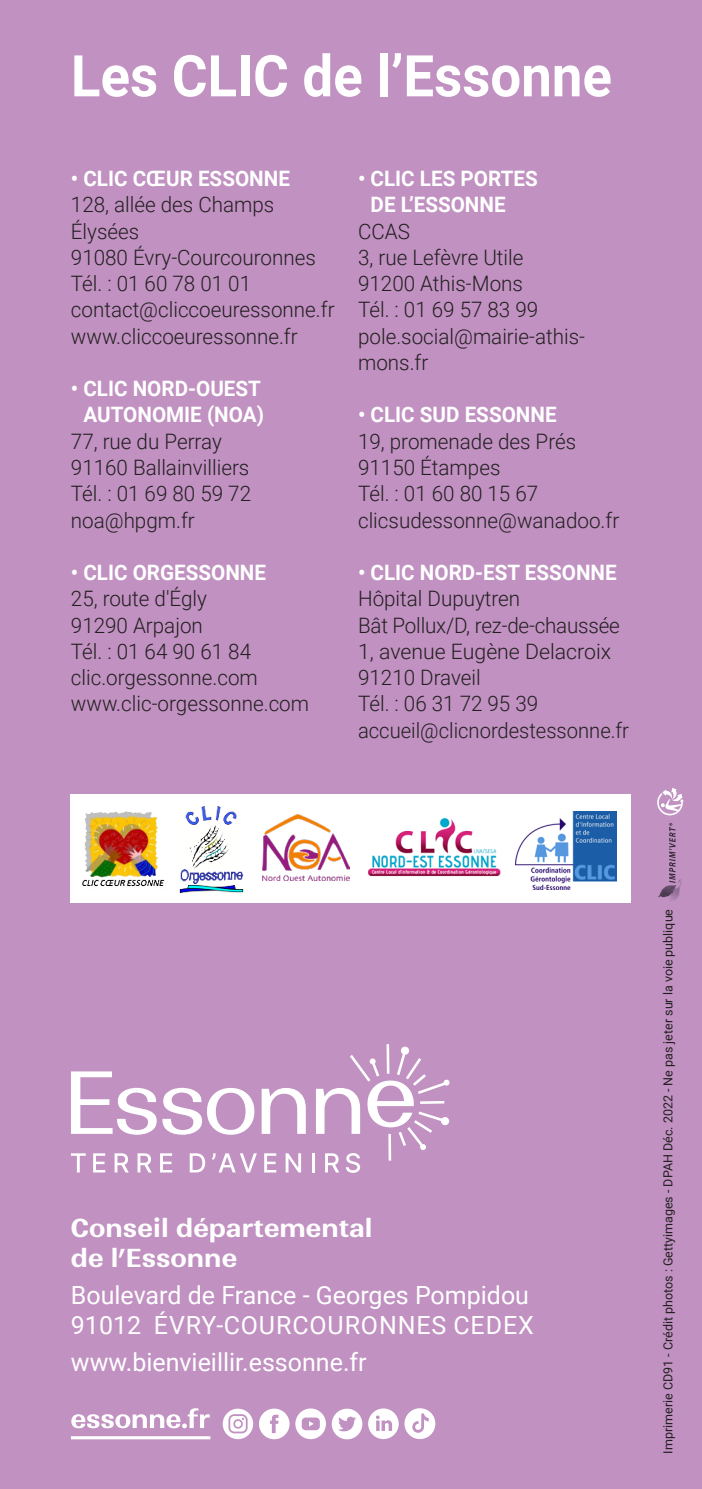
<style>
.page{position:relative;width:702px;height:1489px;background:#fff}
.page>*{position:absolute;margin:0;border:0;box-sizing:border-box;transform-origin:0 0}
.t1{font:700 57.5px "Roboto";color:#fff;scale:.95 1}
.t2{font:25px/30px "Roboto";color:#fff}
.t3{font:700 25px/30px "Ranade Variable";color:#fff}
.t4{font:300 21.25px/26.2px "Roboto";color:#231f20}
.t5{font:700 21.25px/26.2px "Roboto";color:#fff;text-align:center}
.t6{font:300 21.25px "Roboto";color:#231f20;scale:.95 1}
.t7{font:12.5px "Roboto";color:#231f20}
</style>
<div class="page">
<div style="left:0;top:0;width:702px;height:1488px;background:#c091c1"></div>
<img style="left:658px;top:875px;width:24px;height:25px">
<svg style="left:669px;top:823px;width:6px;height:60px"></svg>
<svg style="left:657px;top:788px;width:27px;height:27px"></svg>
<svg style="left:332px;top:1408px;width:30px;height:31px"></svg>
<svg style="left:259px;top:1408px;width:30px;height:30px"></svg>
<svg style="left:295px;top:1408px;width:31px;height:30px"></svg>
<svg style="left:223px;top:1408px;width:30px;height:30px"></svg>
<svg style="left:368px;top:1408px;width:30px;height:30px"></svg>
<svg style="left:404px;top:1408px;width:31px;height:30px"></svg>
<svg style="left:71px;top:1436px;width:139px;height:3px"></svg>
<svg style="left:71px;top:1408px;width:139px;height:20px"></svg>
<svg style="left:71px;top:1071px;width:183px;height:63px"></svg>
<svg style="left:261px;top:1088px;width:45px;height:45px"></svg>
<svg style="left:71px;top:1153px;width:15px;height:19px"></svg>
<svg style="left:93px;top:1153px;width:12px;height:19px"></svg>
<svg style="left:115px;top:1153px;width:14px;height:19px"></svg>
<svg style="left:137px;top:1153px;width:15px;height:19px"></svg>
<svg style="left:160px;top:1153px;width:12px;height:19px"></svg>
<svg style="left:190px;top:1153px;width:15px;height:19px"></svg>
<svg style="left:212px;top:1153px;width:45px;height:19px"></svg>
<svg style="left:264px;top:1153px;width:12px;height:19px"></svg>
<svg style="left:285px;top:1153px;width:16px;height:19px"></svg>
<hr style="left:312px;top:1153px;width:3px;height:19px;background:#fff">
<svg style="left:316px;top:1044px;width:133px;height:128px"></svg>
<div style="left:71px;top:794px;width:560px;height:108px;background:#fff"></div>
<img style="left:516px;top:811px;width:100px;height:78px">
<img style="left:367px;top:817px;width:134px;height:60px">
<img style="left:179px;top:806px;width:65px;height:87px">
<img style="left:82px;top:811px;width:83px;height:75px">
<img style="left:263px;top:814px;width:86px;height:66px">
<p class="t1" style="left:71px;top:36px;width:571px">Les CLIC de l’Essonne</p>
<p class="t5" style="left:71px;top:165px;width:220px">• CLIC CŒUR ESSONNE</p>
<p class="t4" style="left:71px;top:191px;width:205px">128, allée des Champs<br>Élysées</p>
<p class="t4" style="left:71px;top:243px;width:246px">91080 Évry-Courcouronnes</p>
<p class="t4" style="left:71px;top:270px;width:182px">Tél. : 01 60 78 01 01</p>
<p class="t4" style="left:71px;top:296px;width:265px">contact@cliccoeuressonne.fr</p>
<p class="t4" style="left:71px;top:322px;width:228px">www.cliccoeuressonne.fr</p>
<p class="t5" style="left:71px;top:375px;width:195px">• CLIC NORD-OUEST<br>AUTONOMIE (NOA)</p>
<p class="t4" style="left:71px;top:427px;width:152px">77, rue du Perray</p>
<p class="t4" style="left:71px;top:453px;width:180px">91160 Ballainvilliers</p>
<p class="t4" style="left:71px;top:480px;width:182px">Tél. : 01 69 80 59 72</p>
<p class="t4" style="left:71px;top:506px;width:125px">noa@hpgm.fr</p>
<p class="t5" style="left:71px;top:558px;width:197px">• CLIC ORGESSONNE</p>
<p class="t4" style="left:71px;top:585px;width:138px">25, route d'Égly</p>
<p class="t4" style="left:71px;top:611px;width:133px">91290 Arpajon</p>
<p class="t4" style="left:71px;top:637px;width:182px">Tél. : 01 64 90 61 84</p>
<p class="t4" style="left:71px;top:663px;width:188px">clic.orgessonne.com</p>
<p class="t4" style="left:71px;top:690px;width:240px">www.clic-orgessonne.com</p>
<p class="t5" style="left:370px;top:165px;width:169px;text-align:left;text-indent:-13px">• CLIC LES PORTES<br>DE L’ESSONNE</p>
<p class="t4" style="left:358px;top:217px;width:53px">CCAS</p>
<p class="t4" style="left:358px;top:243px;width:167px">3, rue Lefèvre Utile</p>
<p class="t4" style="left:358px;top:270px;width:166px">91200 Athis-Mons</p>
<p class="t4" style="left:358px;top:296px;width:182px">Tél. : 01 69 57 83 99</p>
<p class="t4" style="left:358px;top:322px;width:228px">pole.social@mairie-athis&shy;mons.fr</p>
<p class="t5" style="left:358px;top:401px;width:200px">• CLIC SUD ESSONNE</p>
<p class="t4" style="left:358px;top:427px;width:219px">19, promenade des Prés<br>91150 Étampes</p>
<p class="t4" style="left:358px;top:480px;width:182px">Tél. : 01 60 80 15 67</p>
<p class="t4" style="left:358px;top:506px;width:263px">clicsudessonne@wanadoo.fr</p>
<p class="t5" style="left:358px;top:558px;width:260px">• CLIC NORD-EST ESSONNE</p>
<p class="t4" style="left:358px;top:585px;width:164px">Hôpital Dupuytren</p>
<p class="t4" style="left:358px;top:611px;width:263px">Bât Pollux/D, rez-de-chaussée</p>
<p class="t4" style="left:358px;top:637px;width:254px">1, avenue Eugène Delacroix</p>
<p class="t4" style="left:358px;top:663px;width:124px">91210 Draveil</p>
<p class="t4" style="left:358px;top:690px;width:182px">Tél. : 06 31 72 95 39</p>
<p class="t6" style="left:358px;top:715px;width:287px">accueil@clicnordestessonne.fr</p>
<p class="t3" style="left:71px;top:1212px;width:303px">Conseil départemental de l’Essonne</p>
<p class="t2" style="left:71px;top:1278px;width:464px">Boulevard de France - Georges Pompidou<br>91012 ÉVRY-COURCOURONNES CEDEX</p>
<p class="t2" style="left:71px;top:1346px;width:297px">www.bienvieillir.essonne.fr</p>
<p class="t7" style="left:659px;top:1453px;width:546px;rotate:-90deg">Imprimerie CD91 - Crédit photos : Gettyimages - DPAH Déc. 2022 - Ne pas jeter sur la voie publique</p>
</div>
